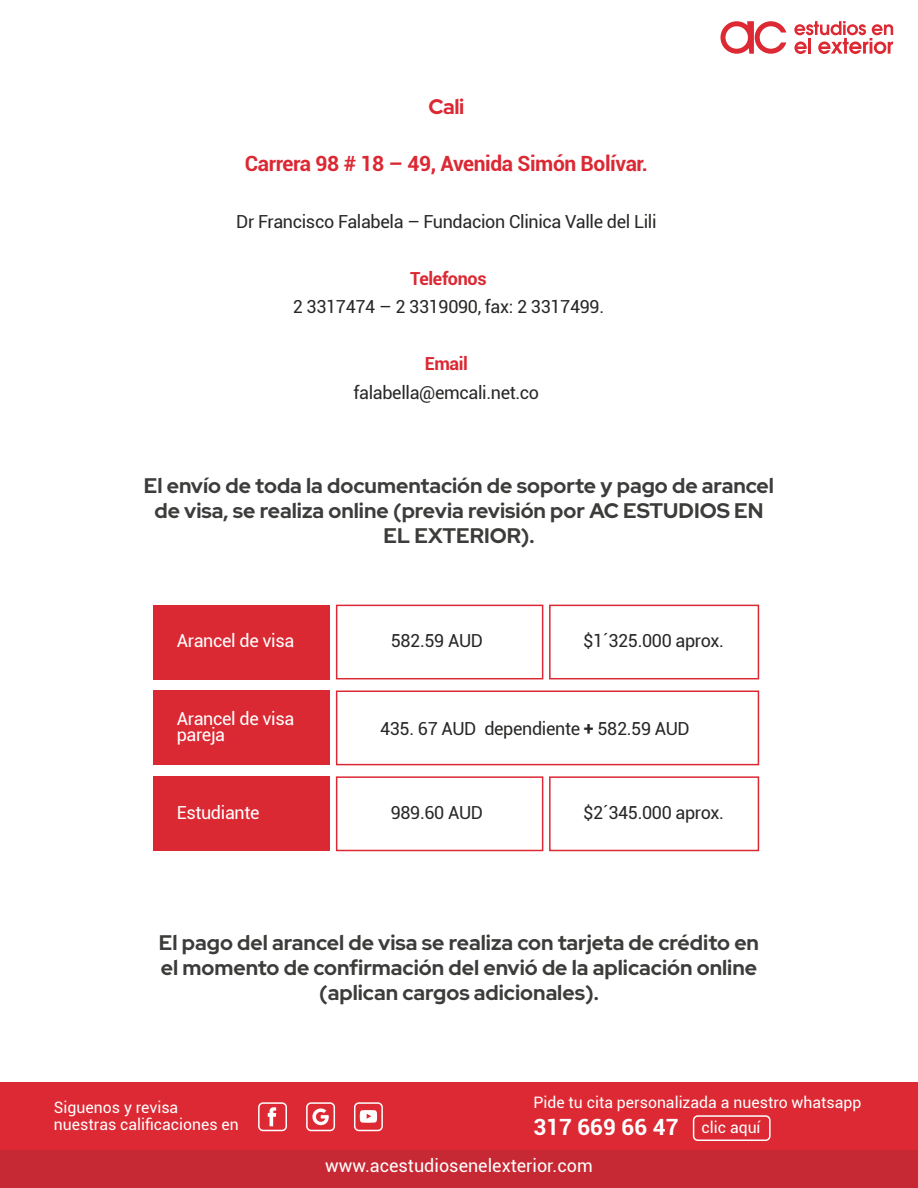
<style>
.page{position:relative;width:918px;height:1188px;background:#fff}
.page>*{position:absolute;margin:0;border:0;box-sizing:border-box;transform-origin:0 0}
.t1{font:700 22.35px "Roboto";color:#fff}
.t2{font:700 21px/25.2px "Red Hat Display";color:#3c3c3b;text-align:center}
.t3{font:700 21px "Roboto";letter-spacing:-.02em;color:#db2934}
.t4{font:700 21px "Red Hat Display";color:#db2934}
.t5{font:18px "Roboto";letter-spacing:-.02em;color:#282827}
.t6{font:18px/16.5px "Roboto";letter-spacing:-.02em;color:#fff}
.t7{font:18px "Roboto";color:#fff}
.t8{font:700 18px "Roboto";letter-spacing:-.02em;color:#db2934}
.t9{font:15.75px/17.1px "Roboto";color:#fff}
.s1{font-weight:700}
.s2{font-weight:400;font-size:15.75px}
</style>
<div class="page">
<div style="left:1px;top:1082px;width:917px;height:106px;background:#dc2933"></div>
<div style="left:1px;top:1150px;width:917px;height:38px;background:#c62933"></div>
<svg style="left:794px;top:21px;width:99px;height:33px"></svg>
<svg style="left:720px;top:21px;width:66px;height:33px"></svg>
<svg style="left:268px;top:1107px;width:8px;height:19px"></svg>
<svg style="left:312px;top:1108px;width:17px;height:18px"></svg>
<div style="left:258px;top:1102px;width:29px;height:29px;border:2px solid #fff;border-radius:4px"></div>
<div style="left:306px;top:1102px;width:29px;height:29px;border:2px solid #fff;border-radius:4px"></div>
<div style="left:354px;top:1102px;width:29px;height:29px;border:2px solid #fff;border-radius:4px"></div>
<div style="left:693px;top:1115px;width:78px;height:26px;border:2px solid #fff;border-radius:4px"></div>
<svg style="left:360px;top:1110px;width:17px;height:13px"></svg>
<div style="left:153px;top:605px;width:177px;height:74px;background:#db2934"></div>
<div style="left:153px;top:691px;width:177px;height:74px;background:#db2934"></div>
<div style="left:153px;top:776px;width:177px;height:75px;background:#db2934"></div>
<div style="left:336px;top:605px;width:207px;height:74px;border:2px solid #db2934"></div>
<div style="left:336px;top:691px;width:423px;height:74px;border:2px solid #db2934"></div>
<div style="left:336px;top:776px;width:207px;height:75px;border:2px solid #db2934"></div>
<div style="left:549px;top:605px;width:210px;height:74px;border:2px solid #db2934"></div>
<div style="left:549px;top:776px;width:210px;height:75px;border:2px solid #db2934"></div>
<p class="t4" style="left:429px;top:93px;width:37px">Cali</p>
<p class="t3" style="left:245px;top:148px;width:404px">Carrera 98 # 18 – 49, Avenida Simón Bolívar.</p>
<p class="t5" style="left:236px;top:209px;width:422px">Dr Francisco Falabela – Fundacion Clinica Valle del Lili</p>
<p class="t8" style="left:410px;top:266px;width:78px">Telefonos</p>
<p class="t5" style="left:293px;top:294px;width:313px">2 3317474 – 2 3319090, fax: 2 3317499.</p>
<p class="t8" style="left:425px;top:351px;width:45px">Email</p>
<p class="t5" style="left:354px;top:380px;width:187px">falabella@emcali.net.co</p>
<p class="t2" style="left:144px;top:473px;width:632px">El envío de toda la documentación de soporte y pago de arancel de visa, se realiza online (previa revisión por AC ESTUDIOS EN<br>EL EXTERIOR).</p>
<p class="t6" style="left:177px;top:632px;width:119px">Arancel de visa</p>
<p class="t6" style="left:177px;top:710px;width:119px">Arancel de visa pareja</p>
<p class="t6" style="left:177px;top:804px;width:84px">Estudiante</p>
<p class="t5" style="left:391px;top:628px;width:94px">582.59 AUD</p>
<p class="t5" style="left:583px;top:628px;width:142px">$1´325.000 aprox.</p>
<p class="t5" style="left:380px;top:716px;width:311px">435. 67 AUD dependiente <span class="s1">+</span> 582.59 AUD</p>
<p class="t5" style="left:391px;top:800px;width:94px">989.60 AUD</p>
<p class="t5" style="left:583px;top:800px;width:142px">$2´345.000 aprox.</p>
<p class="t2" style="left:159px;top:930px;width:602px">El pago del arancel de visa se realiza con tarjeta de crédito en el momento de confirmación del envió de la aplicación online (aplican cargos adicionales).</p>
<p class="t9" style="left:54px;top:1098px;width:186px">Siguenos y revisa nuestras calificaciones en</p>
<p class="t9" style="left:533px;top:1094px;width:330px">Pide tu cita personalizada a nuestro whatsapp</p>
<p class="t1" style="left:533px;top:1112px;width:229px">317 669 66 47 <span class="s2">clic aquí</span></p>
<p class="t7" style="left:325px;top:1153px;width:269px">www.acestudiosenelexterior.com</p>
</div>
